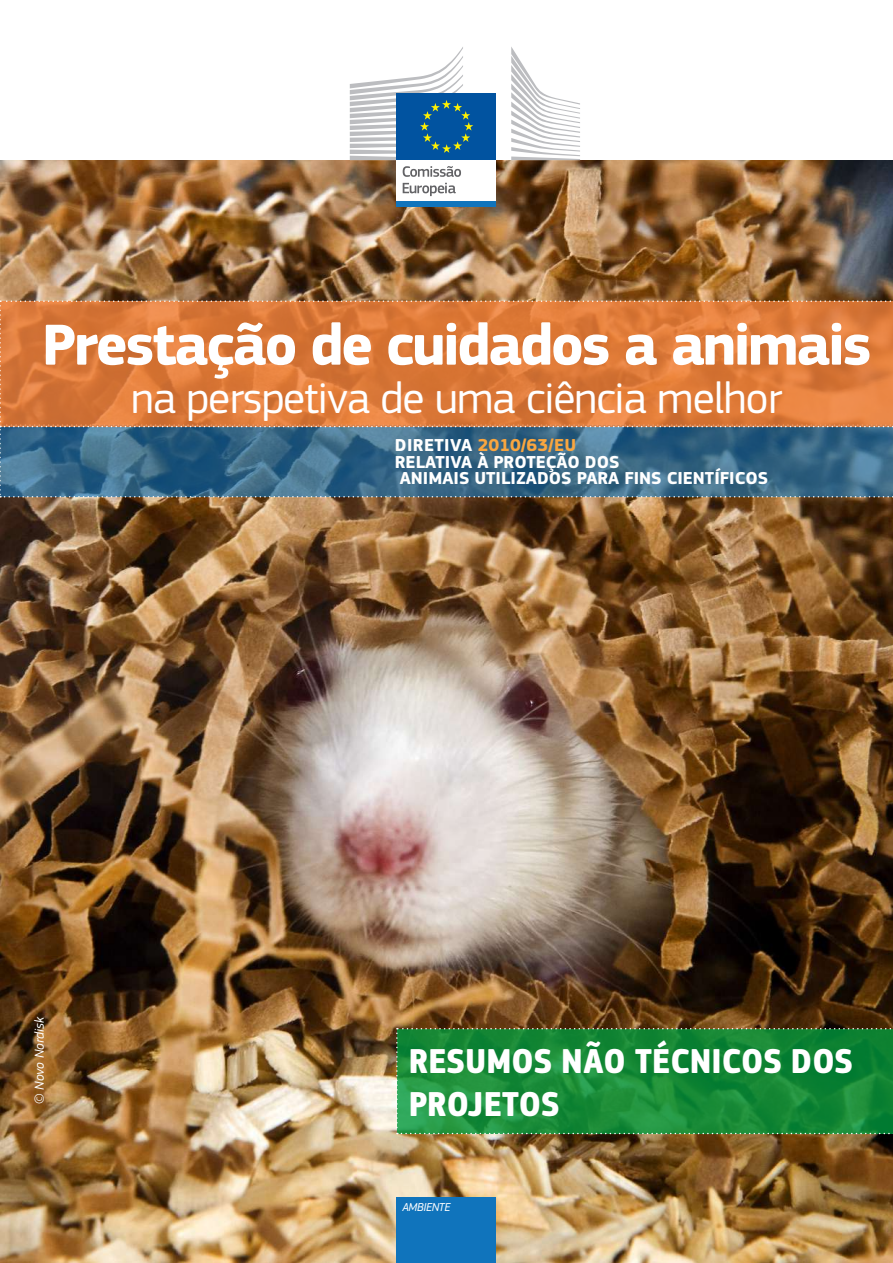
<style>
.page{position:relative;width:893px;height:1263px;background:#fff}
.page>*{position:absolute;margin:0;border:0;box-sizing:border-box;transform-origin:0 0}
.t1{font:700 60px "EC Square Sans Pro";letter-spacing:-.04em;color:#fff}
.t2{font:45px "EC Square Sans Pro";letter-spacing:-.02em;color:#fff}
.t3{font:700 36px/43.2px "EC Square Sans Cond Pro";letter-spacing:.02em;color:#fff}
.t4{font:700 18px/16.5px "EC Square Sans Pro";color:#fff}
.t5{font:italic 13.5px "EC Square Sans Pro";color:#fff}
.t6{font:italic 12px "EC Square Sans Pro";letter-spacing:-.03em;color:#fff}
.s1{color:#faa63f}
</style>
<div class="page">
<img style="left:0;top:160px;width:893px;height:1103px">
<svg style="left:511px;top:47px;width:69px;height:113px"></svg>
<div style="left:397px;top:160px;width:99px;height:44px;background:#fff"></div>
<div style="left:397px;top:94px;width:99px;height:66px;background:#0153a0"></div>
<svg style="left:350px;top:47px;width:123px;height:113px"></svg>
<div style="left:397px;top:201px;width:99px;height:6px;background:#1074bc"></div>
<svg style="left:403px;top:166px;width:58px;height:11px"></svg>
<svg style="left:403px;top:183px;width:53px;height:13px"></svg>
<svg style="left:396px;top:1028px;width:497px;height:106px;background:#188a39"></svg>
<svg style="left:0;top:300px;width:893px;height:197px;background:#a17456"></svg>
<div style="left:397px;top:1197px;width:99px;height:66px;background:#1074bc"></div>
<h1 class="t1" style="left:42px;top:309px;width:831px">Prestação de cuidados a animais</h1>
<h2 class="t2" style="left:131px;top:372px;width:653px">na perspetiva de uma ciência melhor</h2>
<p class="t5" style="left:31px;top:1104px;width:89px;rotate:-90deg">© Novo Nordisk</p>
<p class="t4" style="left:395px;top:438px;width:375px">DIRETIVA <span class="s1">2010/63/EU<br></span>RELATIVA À PROTEÇÃO DOS<br>ANIMAIS UTILIZADOS PARA FINS CIENTÍFICOS</p>
<h3 class="t3" style="left:409px;top:1040px;width:445px">RESUMOS NÃO TÉCNICOS DOS<br>PROJETOS</h3>
<p class="t6" style="left:402px;top:1200px;width:50px">AMBIENTE</p>
</div>
